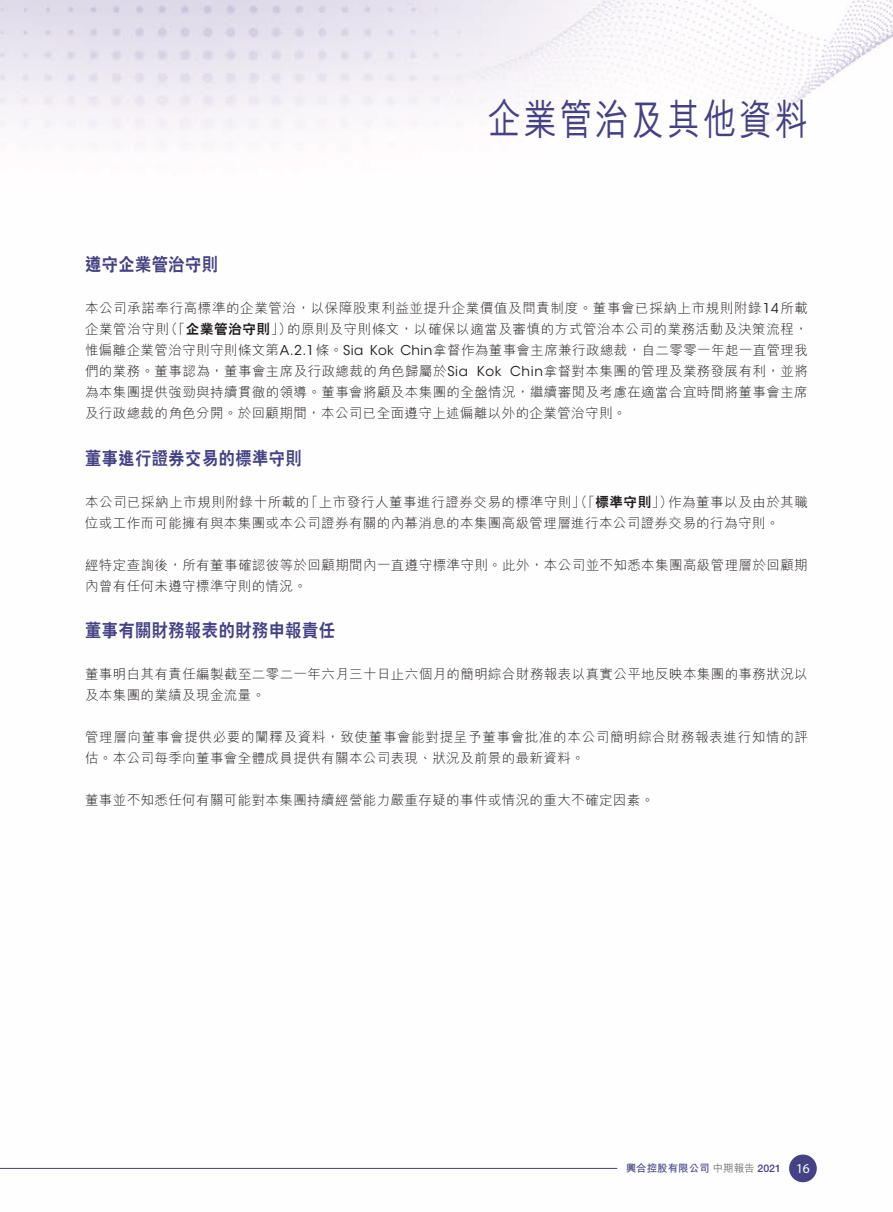
<style>
.page{position:relative;width:893px;height:1212px;background:#fff}
.page>*{position:absolute;margin:0;border:0;box-sizing:border-box;transform-origin:0 0}
.t1{font:500 42px "M Hei HK";letter-spacing:.095em;color:#444284;scale:.78 1}
.t2{font:800 18px "C Hei 2 HK";letter-spacing:.03em;color:#444284;scale:.9 1}
.t3{font:300 13.5px/21px "M Hei HK";letter-spacing:.03em;color:#231f20}
.t4{font:300 13.5px/21px "M Hei HK";letter-spacing:.05em;color:#231f20}
.t5{font:700 10.5px "M Hei HK";color:#444284}
.s1{font-family:"ITC Avant Garde Std";font-weight:400}
.s2{font-family:"C Hei 2 HK";font-weight:800}
.s3{font-weight:500;color:#76787b}
.s4{font-family:"Helvetica Neue LT Std";font-weight:500}
.s5{font-family:"Myriad Pro";font-weight:400;font-size:13.5px;color:#fff}
</style>
<div class="page">
<img style="left:0;top:0;width:893px;height:1183px">
<hr style="left:0;top:1168px;width:617px;height:1px;background:#444284">
<div style="left:789px;top:1154px;width:28px;height:28px;background:#444284;border-radius:50%"></div>
<h1 class="t1" style="left:488px;top:89px;width:412px">企業管治及其他資料</h1>
<h2 class="t2" style="left:85px;top:252px;width:149px">遵守企業管治守則</h2>
<p class="t3" style="left:85px;top:298px;width:724px;text-align:justify">本公司承諾奉行高標準的企業管治，以保障股東利益並提升企業價值及問責制度。董事會已採納上市規則附錄<span class="s1">14</span>所載企業管治守則（「<span class="s2">企業管治守則</span>」）的原則及守則條文，以確保以適當及審慎的方式管治本公司的業務活動及決策流程，惟偏離企業管治守則守則條文第<span class="s1">A.2.1</span>條。<span class="s1">Sia Kok Chin</span>拿督作為董事會主席兼行政總裁，自二零零一年起一直管理我們的業務。董事認為，董事會主席及行政總裁的角色歸屬於<span class="s1">Sia Kok Chin</span>拿督對本集團的管理及業務發展有利，並將為本集團提供強勁與持續貫徹的領導。董事會將顧及本集團的全盤情況，繼續審閱及考慮在適當合宜時間將董事會主席及行政總裁的角色分開。於回顧期間，本公司已全面遵守上述偏離以外的企業管治守則。</p>
<h2 class="t2" style="left:85px;top:446px;width:242px">董事進行證券交易的標準守則</h2>
<p class="t3" style="left:85px;top:491px;width:724px">本公司已採納上市規則附錄十所載的「上市發行人董事進行證券交易的標準守則」（「<span class="s2">標準守則</span>」）作為董事以及由於其職位或工作而可能擁有與本集團或本公司證券有關的內幕消息的本集團高級管理層進行本公司證券交易的行為守則。</p>
<p class="t3" style="left:85px;top:554px;width:724px">經特定查詢後，所有董事確認彼等於回顧期間內一直遵守標準守則。此外，本公司並不知悉本集團高級管理層於回顧期內曾有任何未遵守標準守則的情況。</p>
<h2 class="t2" style="left:85px;top:618px;width:279px">董事有關財務報表的財務申報責任</h2>
<p class="t3" style="left:85px;top:664px;width:724px">董事明白其有責任編製截至二零二一年六月三十日止六個月的簡明綜合財務報表以真實公平地反映本集團的事務狀況以及本集團的業績及現金流量。</p>
<p class="t4" style="left:85px;top:727px;width:724px">管理層向董事會提供必要的闡釋及資料，致使董事會能對提呈予董事會批准的本公司簡明綜合財務報表進行知情的評估。本公司每季向董事會全體成員提供有關本公司表現、狀況及前景的最新資料。</p>
<p class="t3" style="left:85px;top:790px;width:571px">董事並不知悉任何有關可能對本集團持續經營能力嚴重存疑的事件或情況的重大不確定因素。</p>
<p class="t5" style="left:626px;top:1161px;width:186px">興合控股有限公司<span class="s3">中期報告</span> <span class="s4">2021</span> <span class="s5">16</span></p>
</div>
